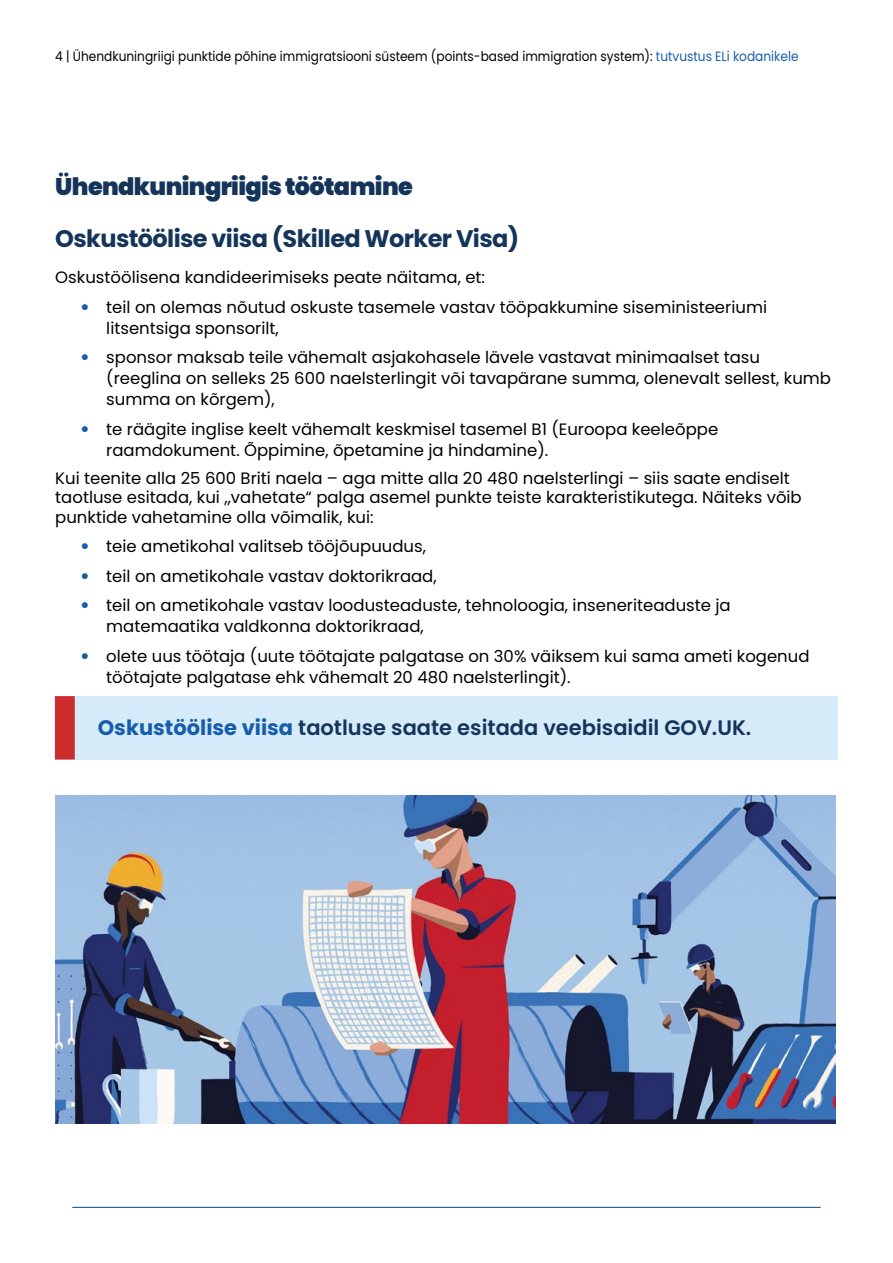
<style>
.page{position:relative;width:893px;height:1263px;background:#fff}
.page>*{position:absolute;margin:0;border:0;box-sizing:border-box;transform-origin:0 0}
.t1{font:700 24px "Poppins";letter-spacing:-.025em;color:#15345a}
.t2{font:900 24px "Poppins";letter-spacing:-.025em;color:#15345a}
.t3{font:600 21px "Poppins";color:#15345a}
.t4{font:16.5px/21px "Poppins";color:#000}
.t5{font:13.5px "Poppins";color:#000;scale:.9 1}
.s1{color:#175dab}
.s2{font-family:"Helvetica Neue LT Pro";color:#175dab}
.s3{font-weight:700;color:#175dab}
</style>
<div class="page">
<hr style="left:72px;top:1207px;width:749px;height:1px;background:#175dab">
<div style="left:55px;top:696px;width:783px;height:63px;background:#d5ebf9"></div>
<div style="left:55px;top:696px;width:20px;height:63px;background:#cc2e2e"></div>
<img style="left:55px;top:796px;width:780px;height:327px">
<p class="t5" style="left:55px;top:48px;width:827px">4 | Ühendkuningriigi punktide põhine immigratsiooni süsteem (points-based immigration system): <span class="s1">tutvustus ELi kodanikele</span></p>
<h1 class="t2" style="left:55px;top:173px;width:359px">Ühendkuningriigis töötamine</h1>
<h2 class="t1" style="left:55px;top:224px;width:465px">Oskustöölise viisa (Skilled Worker Visa)</h2>
<p class="t4" style="left:55px;top:267px;width:431px">Oskustöölisena kandideerimiseks peate näitama, et:</p>
<p class="t4" style="left:106px;top:296px;width:662px;text-indent:-26px"><span class="s2">•</span> teil on olemas nõutud oskuste tasemele vastav tööpakkumine siseministeeriumi litsentsiga sponsorilt,</p>
<p class="t4" style="left:106px;top:347px;width:726px;text-indent:-26px"><span class="s2">•</span> sponsor maksab teile vähemalt asjakohasele lävele vastavat minimaalset tasu (reeglina on selleks 25 600 naelsterlingit või tavapärane summa, olenevalt sellest, kumb summa on kõrgem),</p>
<p class="t4" style="left:106px;top:418px;width:613px;text-indent:-26px"><span class="s2">•</span> te räägite inglise keelt vähemalt keskmisel tasemel B1 (Euroopa keeleõppe raamdokument. Õppimine, õpetamine ja hindamine).</p>
<p class="t4" style="left:55px;top:468px;width:748px;line-height:19.5px">Kui teenite alla 25 600 Briti naela – aga mitte alla 20 480 naelsterlingi – siis saate endiselt taotluse esitada, kui „vahetate“ palga asemel punkte teiste karakteristikutega. Näiteks võib punktide vahetamine olla võimalik, kui:</p>
<p class="t4" style="left:81px;top:536px;width:347px"><span class="s2">•</span> teie ametikohal valitseb tööjõupuudus,</p>
<p class="t4" style="left:81px;top:565px;width:357px"><span class="s2">•</span> teil on ametikohale vastav doktorikraad,</p>
<p class="t4" style="left:106px;top:595px;width:626px;text-indent:-26px"><span class="s2">•</span> teil on ametikohale vastav loodusteaduste, tehnoloogia, inseneriteaduste ja matemaatika valdkonna doktorikraad,</p>
<p class="t4" style="left:106px;top:645px;width:705px;text-indent:-26px"><span class="s2">•</span> olete uus töötaja (uute töötajate palgatase on 30% väiksem kui sama ameti kogenud töötajate palgatase ehk vähemalt 20 480 naelsterlingit).</p>
<p class="t3" style="left:98px;top:716px;width:655px"><span class="s3">Oskustöölise viisa</span> taotluse saate esitada veebisaidil GOV.UK.</p>
</div>
